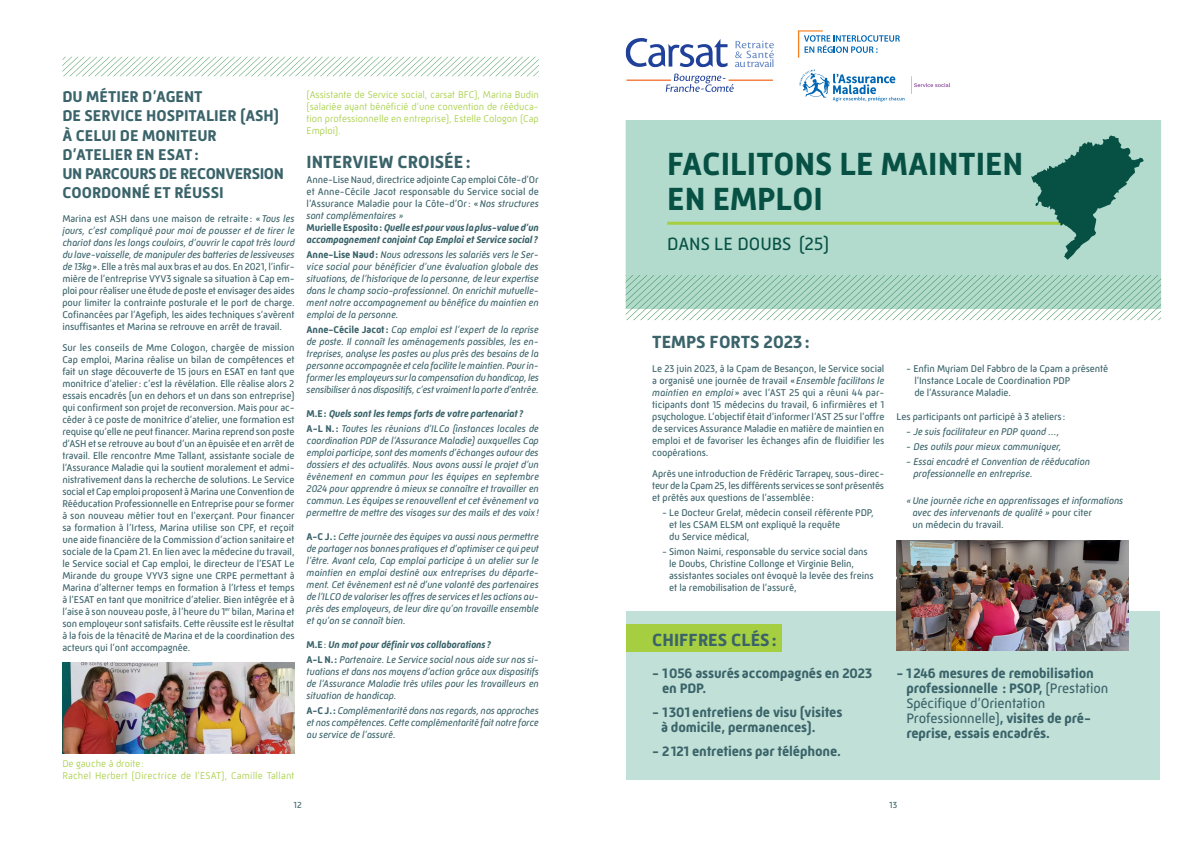
<style>
.page{position:relative;width:1191px;height:842px;background:#fff}
.page>*{position:absolute;margin:0;border:0;box-sizing:border-box;transform-origin:0 0}
.t1{font:700 32.8px "Mic 32 New";color:#075144}
.t2{font:18.2px "Mic 32 New";color:#075144}
.t3{font:700 18px "Mic 32 New";color:#3a636a}
.t4{font:700 16px "Mic 32 New";color:#3a636a}
.t5{font:700 16px "Mic 32 New";letter-spacing:-.025em;color:#3a636a}
.t6{font:700 14px/15px "Mic 32 New";letter-spacing:-.01em;color:#3a636a}
.t7{font:10px/12px "Mic 32 New";letter-spacing:-.01em;color:#3a636a;text-align:justify}
.t8{font:italic 10px/12px "Mic 32 New";letter-spacing:-.01em;color:#3a636a;text-align:justify}
.t9{font:italic 700 10px/12px "Mic 32 New";letter-spacing:-.01em;color:#3a636a}
.t10{font:300 10px/12px "Mic 32 New";color:#a5ce41;text-align:justify}
.t11{font:300 10px "Mic 32 New";letter-spacing:.02em;color:#a5ce41}
.t12{font:9px "Mic 32 New";color:#3a636a}
.s1{font-style:italic}
.s2{font-style:normal}
.s3{font-weight:700;font-style:normal}
.s4{font-weight:400;font-style:normal}
.s5{font-weight:400}
</style>
<div class="page">
<svg style="left:62px;top:57px;width:477px;height:20px"></svg>
<img style="left:62px;top:662px;width:232px;height:92px">
<svg style="left:625px;top:30px;width:537px;height:750px"></svg>
<hr style="left:667px;top:222px;width:410px;height:3px;background:#a5ce41">
<svg style="left:1031px;top:135px;width:112px;height:125px;background:#679f91"></svg>
<img style="left:896px;top:540px;width:232px;height:111px">
<div style="left:626px;top:624px;width:156px;height:27px;background:#a5ce41"></div>
<p class="t4" style="left:62px;top:88px;width:142px">DU MÉTIER D’AGENT</p>
<p class="t4" style="left:62px;top:107px;width:218px">DE SERVICE HOSPITALIER (ASH)</p>
<p class="t4" style="left:62px;top:126px;width:156px">À CELUI DE MONITEUR</p>
<p class="t4" style="left:62px;top:145px;width:138px">D’ATELIER EN ESAT:</p>
<p class="t5" style="left:62px;top:164px;width:223px">UN PARCOURS DE RECONVERSION</p>
<p class="t4" style="left:62px;top:184px;width:163px">COORDONNÉ ET RÉUSSI</p>
<p class="t7" style="left:62px;top:212px;width:234px">Marina est ASH dans une maison de retraite : «<span class="s1">Tous les jours, c’est compliqué pour moi de pousser et de tirer le chariot dans les longs couloirs, d’ouvrir le capot très lourd du lave-vaisselle, de manipuler des batteries de lessiveuses de 13kg</span>». Elle a très mal aux bras et au dos. En 2021, l’infir&shy;mière de l’entreprise VYV3 signale sa situation à Cap em&shy;ploi pour réaliser une étude de poste et envisager des aides pour limiter la contrainte posturale et le port de charge.<br>Cofinancées par l’Agefiph, les aides techniques s’avèrent insuffisantes et Marina se retrouve en arrêt de travail.</p>
<p class="t7" style="left:62px;top:341px;width:234px">Sur les conseils de Mme Cologon, chargée de mission Cap emploi, Marina réalise un bilan de compétences et fait un stage découverte de 15 jours en ESAT en tant que monitrice d’atelier: c’est la révélation. Elle réalise alors 2 essais encadrés (un en dehors et un dans son entreprise) qui confirment son projet de reconversion. Mais pour ac&shy;céder à ce poste de monitrice d’atelier, une formation est requise qu’elle ne peut financer. Marina reprend son poste d’ASH et se retrouve au bout d’un an épuisée et en arrêt de travail. Elle rencontre Mme Tallant, assistante sociale de l’Assurance Maladie qui la soutient moralement et admi&shy;nistrativement dans la recherche de solutions. Le Service social et Cap emploi proposent à Marina une Convention de Rééducation Professionnelle en Entreprise pour se former à son nouveau métier tout en l’exerçant. Pour financer sa formation à l’Irtess, Marina utilise son CPF, et reçoit une aide financière de la Commission d’action sanitaire et sociale de la Cpam 21. En lien avec la médecine du travail, le Service social et Cap emploi, le directeur de l’ESAT Le Mirande du groupe VYV3 signe une CRPE permettant à Marina d’alterner temps en formation à l’Irtess et temps à l’ESAT en tant que monitrice d’atelier. Bien intégrée et à l’aise à son nouveau poste, à l’heure du 1<sup>er</sup> bilan, Marina et son employeur sont satisfaits. Cette réussite est le résultat à la fois de la ténacité de Marina et de la coordination des acteurs qui l’ont accompagnée.</p>
<p class="t10" style="left:62px;top:757px;width:83px">De gauche à droite:</p>
<p class="t11" style="left:62px;top:770px;width:234px">Rachel Herbert (Directrice de l’ESAT), Camille Tallant</p>
<p class="t10" style="left:306px;top:88px;width:234px">(Assistante de Service social, carsat BFC), Marina Budin (salariée ayant bénéficié d’une convention de rééduca&shy;tion professionnelle en entreprise), Estelle Cologon (Cap Emploi).</p>
<p class="t3" style="left:306px;top:152px;width:165px">INTERVIEW CROISÉE:</p>
<p class="t7" style="left:306px;top:173px;width:234px">Anne-Lise Naud, directrice adjointe Cap emploi Côte-d’Or et Anne-Cécile Jacot responsable du Service social de l’Assurance Maladie pour la Côte-d’Or: «<span class="s1">Nos structures sont complémentaires »</span></p>
<p class="t9" style="left:306px;top:221px;width:234px"><span class="s2">Murielle Esposito:</span> Quelle est pour vous la plus-value d’un accompagnement conjoint Cap Emploi et Service social?</p>
<p class="t8" style="left:306px;top:248px;width:234px"><span class="s3">Anne-Lise Naud:</span> Nous adressons les salariés vers le Ser&shy;vice social pour bénéficier d’une évaluation globale des situations, de l’historique de la personne, de leur expertise dans le champ socio-professionnel. On enrichit mutuelle&shy;ment notre accompagnement au bénéfice du maintien en emploi de la personne.</p>
<p class="t8" style="left:306px;top:323px;width:234px"><span class="s3">Anne-Cécile Jacot:</span> Cap emploi est l’expert de la reprise de poste. Il connaît les aménagements possibles, les en&shy;treprises, analyse les postes au plus près des besoins de la personne accompagnée et cela facilite le maintien. Pour in&shy;former les employeurs sur la compensation du handicap, les sensibiliser à nos dispositifs, c’est vraiment la porte d’entrée.</p>
<p class="t9" style="left:306px;top:407px;width:218px"><span class="s2">M.E:</span> Quels sont les temps forts de votre partenariat?</p>
<p class="t8" style="left:306px;top:422px;width:234px"><span class="s3">A-L N.:</span> Toutes les réunions d’ILCo (instances locales de coordination PDP de l’Assurance Maladie) auxquelles Cap emploi participe, sont des moments d’échanges autour des dossiers et des actualités. Nous avons aussi le projet d’un évènement en commun pour les équipes en septembre 2024 pour apprendre à mieux se connaître et travailler en commun. Les équipes se renouvellent et cet évènement va permettre de mettre des visages sur des mails et des voix!</p>
<p class="t8" style="left:306px;top:530px;width:234px"><span class="s3">A-C J.:</span> Cette journée des équipes va aussi nous permettre de partager nos bonnes pratiques et d’optimiser ce qui peut l’être. Avant cela, Cap emploi participe à un atelier sur le maintien en emploi destiné aux entreprises du départe&shy;ment. Cet évènement est né d’une volonté des partenaires de l’ILCO de valoriser les offres de services et les actions au&shy;près des employeurs, de leur dire qu’on travaille ensemble et qu’on se connaît bien.</p>
<p class="t9" style="left:306px;top:638px;width:186px"><span class="s2">M.E</span><span class="s4">:</span> Un mot pour définir vos collaborations?</p>
<p class="t8" style="left:306px;top:653px;width:234px"><span class="s3">A-L N.:</span> Partenaire. Le Service social nous aide sur nos si&shy;tuations et dans nos moyens d’action grâce aux dispositifs de l’Assurance Maladie très utiles pour les travailleurs en situation de handicap.</p>
<p class="t8" style="left:306px;top:704px;width:234px"><span class="s3">A-C J.:</span> Complémentarité dans nos regards, nos approches et nos compétences. Cette complémentarité fait notre force au service de l’assuré.</p>
<p class="t1" style="left:667px;top:145px;width:358px">FACILITONS LE MAINTIEN</p>
<p class="t1" style="left:667px;top:180px;width:157px">EN EMPLOI</p>
<p class="t2" style="left:667px;top:233px;width:163px">DANS LE DOUBS (25)</p>
<p class="t3" style="left:652px;top:331px;width:159px">TEMPS FORTS 2023:</p>
<p class="t7" style="left:652px;top:362px;width:234px">Le 23 juin 2023, à la Cpam de Besançon, le Service social a organisé une journée de travail «<span class="s1">Ensemble facilitons le maintien en emploi</span>» avec l’AST 25 qui a réuni 44 par&shy;ticipants dont 15 médecins du travail, 6 infirmières et 1 psychologue. L’objectif était d’informer l’AST 25 sur l’offre de services Assurance Maladie en matière de maintien en emploi et de favoriser les échanges afin de fluidifier les coopérations.</p>
<p class="t7" style="left:652px;top:467px;width:234px">Après une introduction de Frédéric Tarrapey, sous-direc&shy;teur de la Cpam 25, les différents services se sont présentés et prêtés aux questions de l’assemblée:</p>
<p class="t7" style="left:669px;top:506px;width:206px;text-indent:-7px">- Le Docteur Grelat, médecin conseil référente PDP, et les CSAM ELSM ont expliqué la requête</p>
<p class="t7" style="left:669px;top:530px;width:82px">du Service médical,</p>
<p class="t7" style="left:669px;top:545px;width:200px;text-indent:-7px">- Simon Naimi, responsable du service social dans le Doubs, Christine Collonge et Virginie Belin,</p>
<p class="t7" style="left:669px;top:569px;width:206px">assistantes sociales ont évoqué la levée des freins</p>
<p class="t7" style="left:669px;top:581px;width:129px">et la remobilisation de l’assuré,</p>
<p class="t7" style="left:914px;top:362px;width:195px;text-align:left;text-indent:-8px">- Enfin Myriam Del Fabbro de la Cpam a présenté l’Instance Locale de Coordination PDP<br>de l’Assurance Maladie.</p>
<p class="t7" style="left:896px;top:410px;width:170px">Les participants ont participé à 3 ateliers:</p>
<p class="t8" style="left:906px;top:425px;width:154px"><span class="s2">-</span> Je suis facilitateur en PDP quand …,</p>
<p class="t8" style="left:906px;top:440px;width:157px"><span class="s2">-</span> Des outils pour mieux communiquer,</p>
<p class="t8" style="left:913px;top:455px;width:178px;text-indent:-7px"><span class="s2">-</span> Essai encadré et Convention de rééducation professionnelle en entreprise.</p>
<p class="t8" style="left:912px;top:494px;width:212px;text-align:left;text-indent:-6px">«Une journée riche en apprentissages et informations avec des intervenants de qualité » <span class="s2">pour citer<br>un médecin du travail.</span></p>
<p class="t3" style="left:652px;top:629px;width:126px">CHIFFRES CLÉS:</p>
<p class="t6" style="left:662px;top:665px;width:212px;text-indent:-10px">- 1056 assurés accompagnés en 2023 en PDP.</p>
<p class="t6" style="left:661px;top:704px;width:183px;text-indent:-9px">- 1301 entretiens de visu (visites à domicile, permanences).</p>
<p class="t6" style="left:652px;top:743px;width:190px">- 2121 entretiens par téléphone.</p>
<p class="t6" style="left:906px;top:665px;width:203px;text-indent:-10px">- 1246 mesures de remobilisation professionnelle : PSOP, <span class="s5">(Prestation<br>Spécifique d’Orientation<br>Professionnelle)</span>, visites de pré&shy;reprise, essais encadrés.</p>
<p class="t12" style="left:294px;top:800px;width:10px">12</p>
<p class="t12" style="left:889px;top:800px;width:9px">13</p>
</div>
